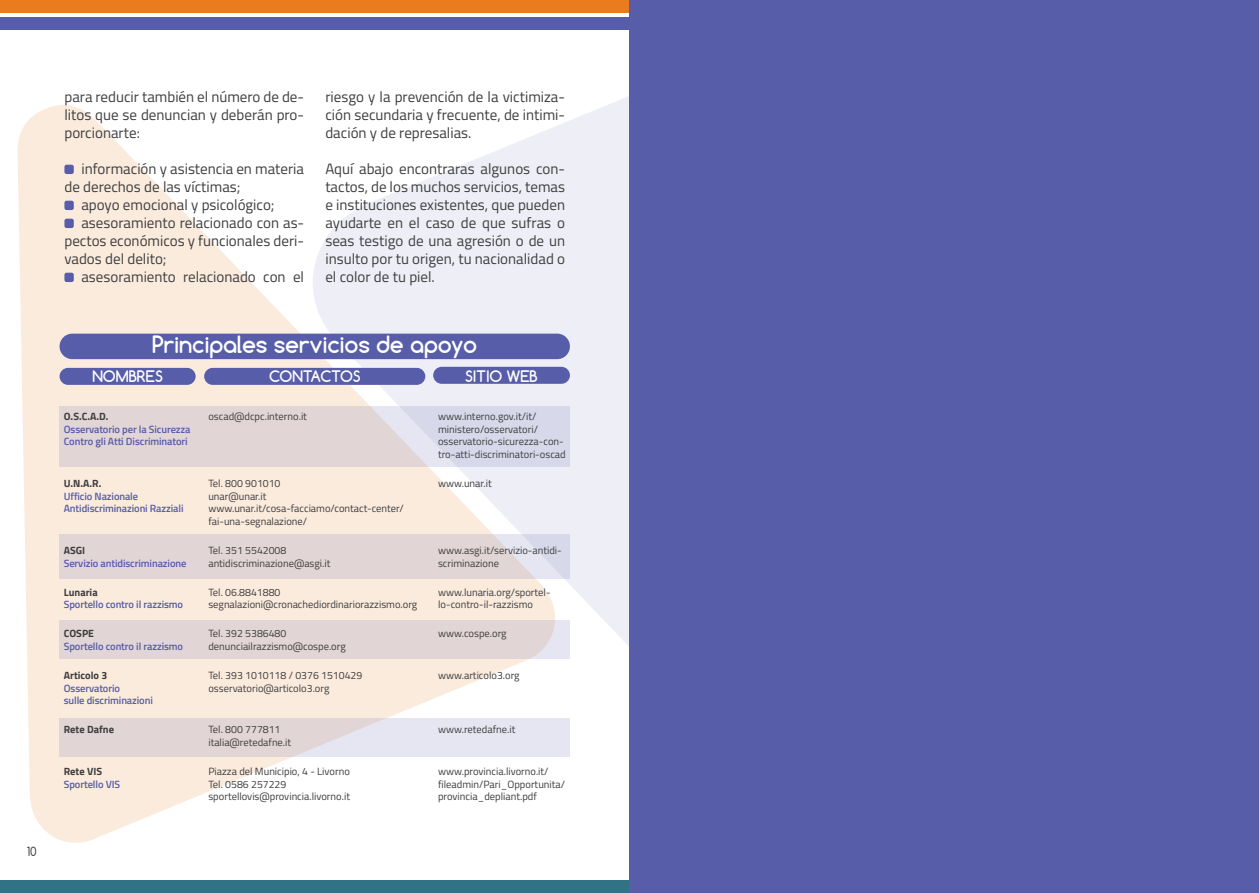
<style>
.page{position:relative;width:1259px;height:893px;background:#fff}
.page>*{position:absolute;margin:0;border:0;box-sizing:border-box;transform-origin:0 0}
.t1{font:700 22.5px "Comfortaa";letter-spacing:-.01em;color:#fff}
.t2{font:15px/18px "Titillium Web";color:#3e3e3f;text-align:justify}
.t3{font:700 15px "Comfortaa";letter-spacing:-.01em;color:#fff}
.t4{font:12px "Comfortaa";color:#3e3e3f}
.t5{font:10.5px/12.6px "Titillium Web";color:#3e3e3f}
.t6{font:600 10.5px/12.6px "Titillium Web";letter-spacing:-.01em;color:#585da9}
.t7{font:700 10.5px "Titillium Web";color:#3e3e3f}
</style>
<div class="page">
<svg style="left:555px;top:96px;width:74px;height:661px;fill:#eeeff6"></svg>
<svg style="left:17px;top:105px;width:538px;height:738px;fill:#fbebdd"></svg>
<div style="left:0;top:0;width:1259px;height:13px;background:#ea7c1d"></div>
<div style="left:0;top:17px;width:1259px;height:13px;background:#585da9"></div>
<div style="left:0;top:880px;width:1259px;height:13px;background:#317384"></div>
<div style="left:64px;top:165px;width:10px;height:9px;background:#585da9;border-radius:2px"></div>
<div style="left:64px;top:201px;width:10px;height:9px;background:#585da9;border-radius:2px"></div>
<div style="left:64px;top:219px;width:10px;height:9px;background:#585da9;border-radius:2px"></div>
<div style="left:64px;top:273px;width:10px;height:9px;background:#585da9;border-radius:2px"></div>
<svg style="left:60px;top:406px;width:510px;height:61px;background:#dfd7dc"></svg>
<svg style="left:60px;top:534px;width:510px;height:45px;background:#e1d6d7"></svg>
<div style="left:60px;top:620px;width:510px;height:39px;background:#e2d5d5"></div>
<svg style="left:60px;top:718px;width:510px;height:38px;background:#e3dce1"></svg>
<div style="left:60px;top:368px;width:136px;height:17px;background:#585da9;border-radius:9px"></div>
<div style="left:204px;top:368px;width:221px;height:17px;background:#585da9;border-radius:9px"></div>
<div style="left:433px;top:367px;width:137px;height:17px;background:#585da9;border-radius:9px"></div>
<div style="left:60px;top:334px;width:510px;height:25px;background:#585da9;border-radius:13px"></div>
<div style="left:629px;top:0;width:630px;height:893px;background:#585da9"></div>
<p class="t4" style="left:27px;top:843px;width:11px">10</p>
<p class="t2" style="left:64px;top:87px;width:241px">para reducir también el número de de&shy;litos que se denuncian y deberán pro&shy;porcionarte:</p>
<p class="t2" style="left:64px;top:159px;width:241px;text-indent:17px">información y asistencia en materia de derechos de las víctimas;</p>
<p class="t2" style="left:81px;top:195px;width:195px">apoyo emocional y psicológico;</p>
<p class="t2" style="left:64px;top:213px;width:241px;text-indent:17px">asesoramiento relacionado con as&shy;pectos económicos y funcionales deri&shy;vados del delito;</p>
<p class="t2" style="left:81px;top:267px;width:224px">asesoramiento relacionado con el</p>
<p class="t2" style="left:325px;top:87px;width:241px">riesgo y la prevención de la victimiza&shy;ción secundaria y frecuente, de intimi&shy;dación y de represalias.</p>
<p class="t2" style="left:325px;top:159px;width:241px">Aquí abajo encontraras algunos con&shy;tactos, de los muchos servicios, temas e instituciones existentes, que pueden ayudarte en el caso de que sufras o seas testigo de una agresión o de un insulto por tu origen, tu nacionalidad o el color de tu piel.</p>
<p class="t1" style="left:152px;top:330px;width:326px">Principales servicios de apoyo</p>
<p class="t3" style="left:92px;top:366px;width:72px">NOMBRES</p>
<p class="t3" style="left:269px;top:366px;width:93px">CONTACTOS</p>
<p class="t3" style="left:465px;top:366px;width:74px">SITIO WEB</p>
<p class="t7" style="left:64px;top:408px;width:46px">O.S.C.A.D.</p>
<p class="t6" style="left:64px;top:422px;width:128px">Osservatorio per la Sicurezza<br>Contro gli Atti Discriminatori</p>
<p class="t7" style="left:64px;top:475px;width:39px">U.N.A.R.</p>
<p class="t6" style="left:64px;top:489px;width:76px">Ufficio Nazionale</p>
<p class="t6" style="left:64px;top:502px;width:121px">Antidiscriminazioni Razziali</p>
<p class="t7" style="left:64px;top:542px;width:23px">ASGI</p>
<p class="t6" style="left:64px;top:556px;width:124px">Servizio antidiscriminazione</p>
<p class="t7" style="left:64px;top:584px;width:35px">Lunaria</p>
<p class="t6" style="left:64px;top:598px;width:121px">Sportello contro il razzismo</p>
<p class="t7" style="left:64px;top:626px;width:32px">COSPE</p>
<p class="t6" style="left:64px;top:639px;width:121px">Sportello contro il razzismo</p>
<p class="t7" style="left:64px;top:667px;width:45px">Articolo 3</p>
<p class="t6" style="left:64px;top:681px;width:58px">Osservatorio</p>
<p class="t6" style="left:64px;top:694px;width:91px">sulle discriminazioni</p>
<p class="t7" style="left:64px;top:722px;width:52px">Rete Dafne</p>
<p class="t7" style="left:64px;top:763px;width:40px">Rete VIS</p>
<p class="t6" style="left:64px;top:777px;width:58px">Sportello VIS</p>
<p class="t5" style="left:208px;top:410px;width:100px">oscad@dcpc.interno.it</p>
<p class="t5" style="left:208px;top:477px;width:74px">Tel. 800 901010</p>
<p class="t5" style="left:208px;top:489px;width:60px">unar@unar.it</p>
<p class="t5" style="left:208px;top:502px;width:197px">www.unar.it/cosa-facciamo/contact-center/ fai-una-segnalazione/</p>
<p class="t5" style="left:208px;top:543px;width:79px">Tel. 351 5542008</p>
<p class="t5" style="left:208px;top:556px;width:123px">antidiscriminazione@asgi.it</p>
<p class="t5" style="left:208px;top:585px;width:74px">Tel. 06.8841880</p>
<p class="t5" style="left:208px;top:598px;width:210px">segnalazioni@cronachediordinariorazzismo.org</p>
<p class="t5" style="left:208px;top:627px;width:79px">Tel. 392 5386480</p>
<p class="t5" style="left:208px;top:639px;width:139px">denunciailrazzismo@cospe.org</p>
<p class="t5" style="left:208px;top:669px;width:155px">Tel. 393 1010118 / 0376 1510429</p>
<p class="t5" style="left:208px;top:681px;width:122px">osservatorio@articolo3.org</p>
<p class="t5" style="left:208px;top:723px;width:74px">Tel. 800 777811</p>
<p class="t5" style="left:208px;top:735px;width:84px">italia@retedafne.it</p>
<p class="t5" style="left:208px;top:765px;width:143px">Piazza del Municipio, 4 - Livorno</p>
<p class="t5" style="left:208px;top:777px;width:79px">Tel. 0586 257229</p>
<p class="t5" style="left:208px;top:790px;width:143px">sportellovis@provincia.livorno.it</p>
<p class="t5" style="left:438px;top:410px;width:129px">www.interno.gov.it/it/ ministero/osservatori/ osservatorio-sicurezza-con&shy;tro-atti-discriminatori-oscad</p>
<p class="t5" style="left:438px;top:477px;width:55px">www.unar.it</p>
<p class="t5" style="left:438px;top:543px;width:125px">www.asgi.it/servizio-antidi&shy;scriminazione</p>
<p class="t5" style="left:438px;top:585px;width:114px">www.lunaria.org/sportel&shy;lo-contro-il-razzismo</p>
<p class="t5" style="left:438px;top:627px;width:70px">www.cospe.org</p>
<p class="t5" style="left:438px;top:669px;width:83px">www.articolo3.org</p>
<p class="t5" style="left:438px;top:723px;width:79px">www.retedafne.it</p>
<p class="t5" style="left:438px;top:765px;width:129px">www.provincia.livorno.it/ fileadmin/Pari_Opportunita/ provincia_depliant.pdf</p>
</div>
